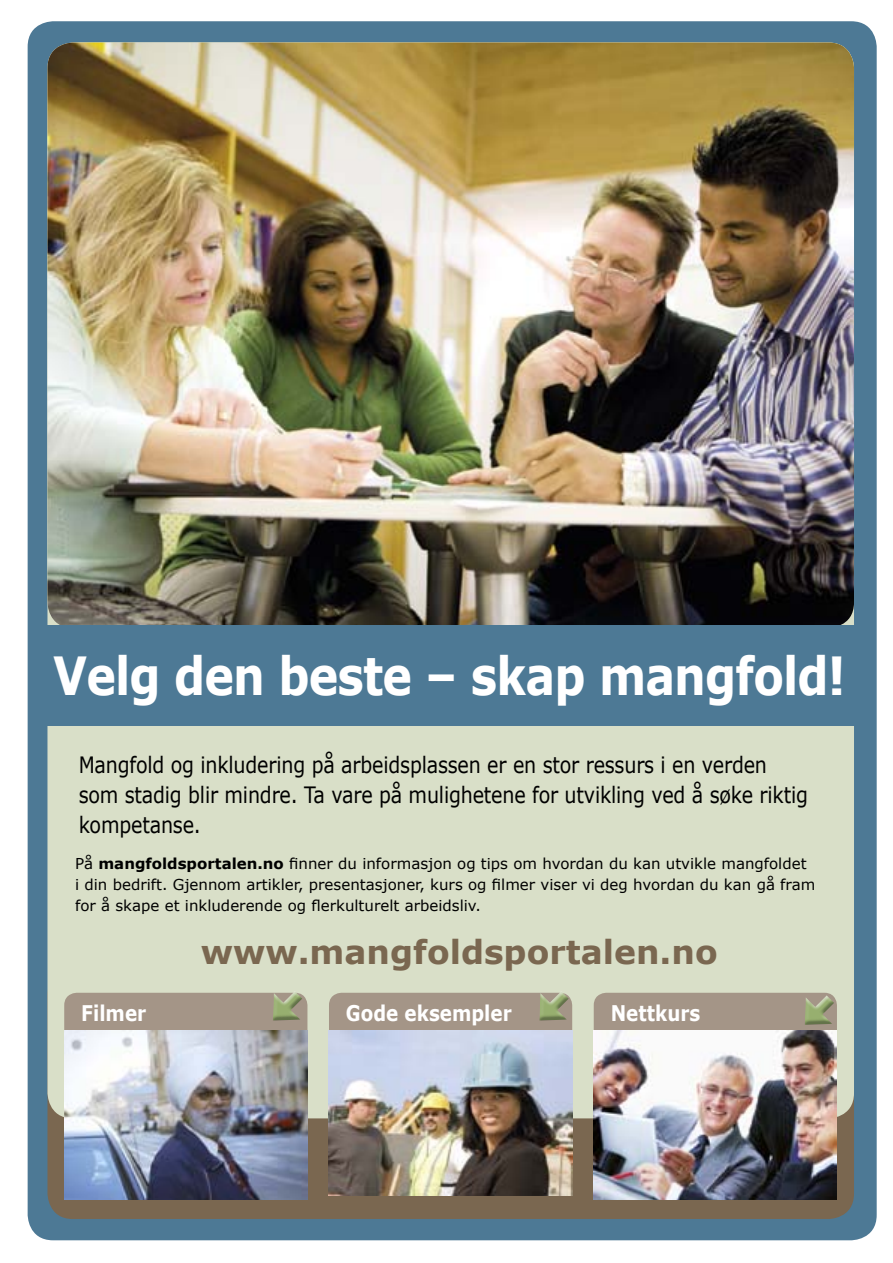
<style>
.page{position:relative;width:893px;height:1263px;background:#fff}
.page>*{position:absolute;margin:0;border:0;box-sizing:border-box;transform-origin:0 0}
.t1{font:700 52.5px "Verdana";letter-spacing:-.02em;color:#fff;scale:.85 1}
.t2{font:700 33px "Verdana";color:#7a6750}
.t3{font:22.5px/30px "Verdana";letter-spacing:-.01em;color:#000;scale:.85 1}
.t4{font:700 21.6px "Verdana";color:#fff;scale:.85 1}
.t5{font:15px/21px "Verdana";color:#000}
.s1{font-weight:700}
</style>
<div class="page">
<div style="left:28px;top:21px;width:849px;height:1219px;background:#4d7995;border-radius:26px"></div>
<div style="left:47px;top:969px;width:807px;height:250px;background:#7a6750;border-radius:26px"></div>
<div style="left:47px;top:43px;width:807px;height:1075px;background:#d9dfc8;border-radius:26px"></div>
<img style="left:47px;top:43px;width:807px;height:582px">
<div style="left:43px;top:625px;width:817px;height:101px;background:#4d7995"></div>
<div style="left:594px;top:993px;width:243px;height:51px;background:#a49587;border-radius:13px"></div>
<img style="left:594px;top:1030px;width:243px;height:169px">
<div style="left:64px;top:993px;width:243px;height:51px;background:#a49587;border-radius:13px"></div>
<img style="left:64px;top:1030px;width:243px;height:169px">
<svg style="left:257px;top:992px;width:51px;height:45px"></svg>
<div style="left:329px;top:993px;width:243px;height:51px;background:#a49587;border-radius:13px"></div>
<img style="left:329px;top:1030px;width:243px;height:166px">
<svg style="left:524px;top:992px;width:49px;height:45px"></svg>
<svg style="left:789px;top:992px;width:48px;height:50px"></svg>
<p class="t1" style="left:53px;top:642px;width:934px">Velg den beste – skap mangfold!</p>
<p class="t3" style="left:79px;top:749px;width:860px">Mangfold og inkludering på arbeidsplassen er en stor ressurs i en verden som stadig blir mindre. Ta vare på mulighetene for utvikling ved å søke riktig kompetanse.</p>
<p class="t5" style="left:75px;top:853px;width:742px">På <span class="s1">mangfoldsportalen.no</span> finner du informasjon og tips om hvordan du kan utvikle mangfoldet<br>i din bedrift. Gjennom artikler, presentasjoner, kurs og filmer viser vi deg hvordan du kan gå fram for å skape et inkluderende og flerkulturelt arbeidsliv.</p>
<p class="t2" style="left:201px;top:931px;width:518px">www.mangfoldsportalen.no</p>
<p class="t4" style="left:81px;top:999px;width:78px">Filmer</p>
<p class="t4" style="left:346px;top:999px;width:197px">Gode eksempler</p>
<p class="t4" style="left:611px;top:999px;width:107px">Nettkurs</p>
</div>
